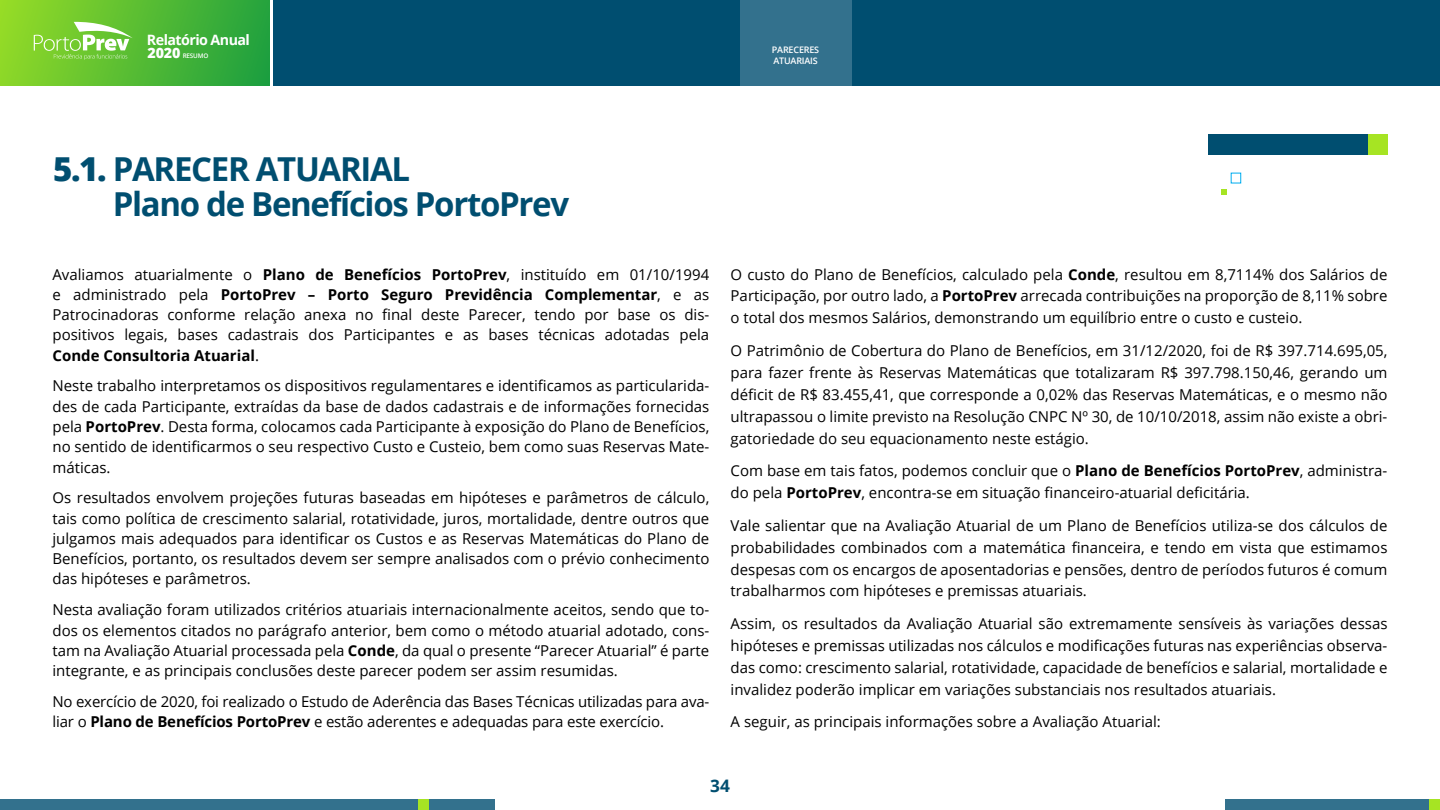
<style>
.page{position:relative;width:1440px;height:810px;background:#fff}
.page>*{position:absolute;margin:0;border:0;box-sizing:border-box;transform-origin:0 0}
.t1{font:700 33px/35.2px "Open Sans";letter-spacing:-.04em;color:#004e70}
.t2{font:700 17.25px "Open Sans";color:#004e70}
.t3{font:15px/20.2px "Open Sans";color:#000;text-align:justify}
.t4{font:700 14.33px "Open Sans";letter-spacing:-.04em;color:#fff}
.t5{font:800 14.25px "Open Sans";color:#fff}
.t6{font:600 9px/10.8px "Open Sans";letter-spacing:-.02em;color:#fff}
.t7{font:600 6.3px "Open Sans";letter-spacing:-.02em;color:#fff}
.s1{font-weight:800}
.s2{font-weight:700}
</style>
<div class="page">
<div style="left:0;top:799px;width:495px;height:11px;background:#33718d"></div>
<div style="left:1226px;top:799px;width:206px;height:11px;background:#33718d"></div>
<div style="left:1429px;top:799px;width:11px;height:11px;background:#a6e423"></div>
<div style="left:418px;top:799px;width:11px;height:11px;background:#a6e423"></div>
<div style="left:1208px;top:134px;width:165px;height:20px;background:#004e70"></div>
<div style="left:1368px;top:134px;width:20px;height:20px;background:#a6e423"></div>
<svg style="left:1221px;top:190px;width:5px;height:5px"></svg>
<svg style="left:269px;top:0;width:5px;height:86px"></svg>
<div style="left:274px;top:0;width:1166px;height:86px;background:#004e70"></div>
<div style="left:0;top:0;width:269px;height:86px;background:linear-gradient(to right,#92da27,#1fa03f)"></div>
<svg style="left:34px;top:22px;width:99px;height:38px"></svg>
<div style="left:740px;top:0;width:111px;height:86px;background:#33718d"></div>
<p class="t4" style="left:147px;top:30px;width:104px">Relatório Anual</p>
<p class="t5" style="left:148px;top:42px;width:35px">2020</p>
<p class="t7" style="left:183px;top:51px;width:27px">RESUMO</p>
<p class="t6" style="left:772px;top:45px;width:49px">PARECERES<br>ATUARIAIS</p>
<h1 class="t1" style="left:113px;top:151px;width:458px;text-indent:-60px"><span class="s1">5.1.</span> PARECER ATUARIAL<br>Plano de Benefícios PortoPrev</h1>
<p class="t3" style="left:53px;top:264px;width:658px">Avaliamos atuarialmente o <span class="s2">Plano de Benefícios PortoPrev</span>, instituído em 01/10/1994 e administrado pela <span class="s2">PortoPrev – Porto Seguro Previdência Complementar</span>, e as Patrocinadoras conforme relação anexa no final deste Parecer, tendo por base os dis&shy;positivos legais, bases cadastrais dos Participantes e as bases técnicas adotadas pela <span class="s2">Conde Consultoria Atuarial</span>.</p>
<p class="t3" style="left:53px;top:376px;width:658px">Neste trabalho interpretamos os dispositivos regulamentares e identificamos as particularida&shy;des de cada Participante, extraídas da base de dados cadastrais e de informações fornecidas pela <span class="s2">PortoPrev</span>. Desta forma, colocamos cada Participante à exposição do Plano de Benefícios, no sentido de identificarmos o seu respectivo Custo e Custeio, bem como suas Reservas Mate&shy;máticas.</p>
<p class="t3" style="left:53px;top:487px;width:658px">Os resultados envolvem projeções futuras baseadas em hipóteses e parâmetros de cálculo, tais como política de crescimento salarial, rotatividade, juros, mortalidade, dentre outros que julgamos mais adequados para identificar os Custos e as Reservas Matemáticas do Plano de Benefícios, portanto, os resultados devem ser sempre analisados com o prévio conhecimento das hipóteses e parâmetros.</p>
<p class="t3" style="left:53px;top:599px;width:658px">Nesta avaliação foram utilizados critérios atuariais internacionalmente aceitos, sendo que to&shy;dos os elementos citados no parágrafo anterior, bem como o método atuarial adotado, cons&shy;tam na Avaliação Atuarial processada pela <span class="s2">Conde</span>, da qual o presente “Parecer Atuarial” é parte integrante, e as principais conclusões deste parecer podem ser assim resumidas.</p>
<p class="t3" style="left:53px;top:691px;width:658px">No exercício de 2020, foi realizado o Estudo de Aderência das Bases Técnicas utilizadas para ava&shy;liar o <span class="s2">Plano de Benefícios PortoPrev</span> e estão aderentes e adequadas para este exercício.</p>
<p class="t3" style="left:731px;top:263px;width:658px;line-height:21.9px">O custo do Plano de Benefícios, calculado pela <span class="s2">Conde</span>, resultou em 8,7114% dos Salários de Participação, por outro lado, a <span class="s2">PortoPrev</span> arrecada contribuições na proporção de 8,11% sobre o total dos mesmos Salários, demonstrando um equilíbrio entre o custo e custeio.</p>
<p class="t3" style="left:731px;top:339px;width:658px;line-height:21.9px">O Patrimônio de Cobertura do Plano de Benefícios, em 31/12/2020, foi de R$ 397.714.695,05, para fazer frente às Reservas Matemáticas que totalizaram R$ 397.798.150,46, gerando um déficit de R$ 83.455,41, que corresponde a 0,02% das Reservas Matemáticas, e o mesmo não ultrapassou o limite previsto na Resolução CNPC Nº 30, de 10/10/2018, assim não existe a obri&shy;gatoriedade do seu equacionamento neste estágio.</p>
<p class="t3" style="left:731px;top:459px;width:658px;line-height:21.9px">Com base em tais fatos, podemos concluir que o <span class="s2">Plano de Benefícios PortoPrev</span>, administra&shy;do pela <span class="s2">PortoPrev</span>, encontra-se em situação financeiro-atuarial deficitária.</p>
<p class="t3" style="left:731px;top:514px;width:658px;line-height:21.9px">Vale salientar que na Avaliação Atuarial de um Plano de Benefícios utiliza-se dos cálculos de probabilidades combinados com a matemática financeira, e tendo em vista que estimamos despesas com os encargos de aposentadorias e pensões, dentro de períodos futuros é comum trabalharmos com hipóteses e premissas atuariais.</p>
<p class="t3" style="left:731px;top:612px;width:658px;line-height:21.9px">Assim, os resultados da Avaliação Atuarial são extremamente sensíveis às variações dessas hipóteses e premissas utilizadas nos cálculos e modificações futuras nas experiências observa&shy;das como: crescimento salarial, rotatividade, capacidade de benefícios e salarial, mortalidade e invalidez poderão implicar em variações substanciais nos resultados atuariais.</p>
<p class="t3" style="left:731px;top:711px;width:432px">A seguir, as principais informações sobre a Avaliação Atuarial:</p>
<p class="t2" style="left:710px;top:774px;width:21px">34</p>
</div>
